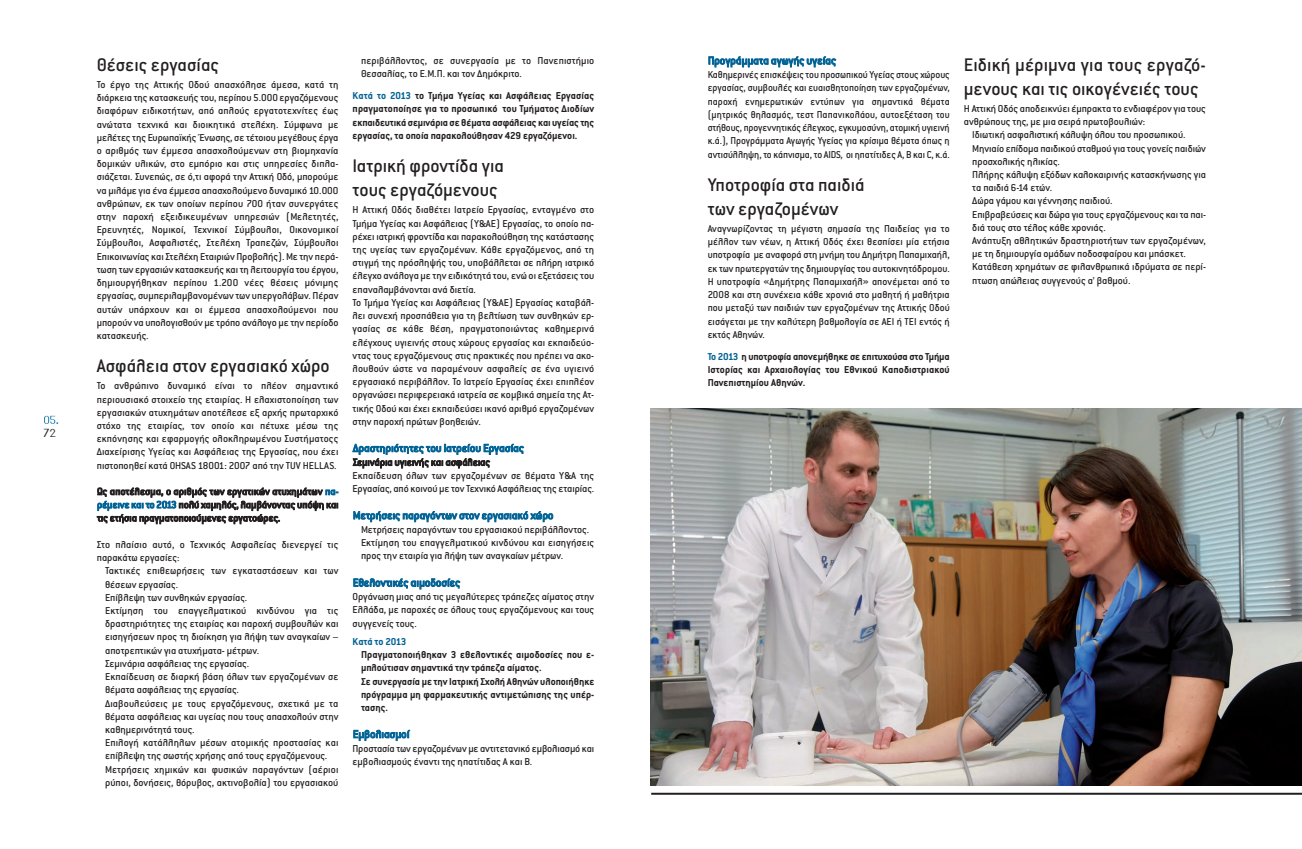
<style>
.page{position:relative;width:1302px;height:849px;background:#fff}
.page>*{position:absolute;margin:0;border:0;box-sizing:border-box;transform-origin:0 0}
.t1{font:500 20px/24px "Conduit ITC Hel";color:#231f20}
.t2{font:13px "CF Liar";color:#231f20;scale:.8 1}
.t3{font:500 12px "Conduit ITC Hel";letter-spacing:.005em;color:#006295}
.t4{font:500 11px/13.2px "Conduit ITC Hel";color:#231f20}
.t5{font:700 11px/13.2px "Conduit ITC Hel";color:#231f20;text-align:justify}
.t6{font:500 11px/13.2px "Conduit ITC Hel";color:#231f20;text-align:justify;scale:.96 1}
.t7{font:700 11px "Conduit ITC Hel";color:#006295}
.s1{color:#006295}
</style>
<div class="page">
<img style="left:44px;top:408px;width:1258px;height:387px">
<p class="t2" style="left:44px;top:426px;width:17px">72</p>
<h1 class="t1" style="left:97px;top:53px;width:124px">Θέσεις εργασίας</h1>
<p class="t4" style="left:97px;top:78px;width:243px;text-align:justify">Το έργο της Αττικής Οδού απασχόλησε άµεσα, κατά τη διάρκεια της κατασκευής του, περίπου 5.000 εργαζόµενους διαφόρων ειδικοτήτων, από απλούς εργατοτεχνίτες έως ανώτατα τεχνικά και διοικητικά στελέχη. Σύµφωνα µε µελέτες της Ευρωπαϊκής Ένωσης, σε τέτοιου µεγέθους έργα ο αριθµός των έµµεσα απασχολούµενων στη βιοµηχανία δοµικών υλικών, στο εµπόριο και στις υπηρεσίες διπλα&shy;σιάζεται. Συνεπώς, σε ό,τι αφορά την Αττική Οδό, µπορούµε να µιλάµε για ένα έµµεσα απασχολούµενο δυναµικό 10.000 ανθρώπων, εκ των οποίων περίπου 700 ήταν συνεργάτες στην παροχή εξειδικευµένων υπηρεσιών (Μελετητές, Ερευνητές, Νοµικοί, Τεχνικοί Σύµβουλοι, Οικονοµικοί Σύµβουλοι, Ασφαλιστές, Στελέχη Τραπεζών, Σύµβουλοι Επικοινωνίας και Στελέχη Εταιριών Προβολής).Με την περά&shy;τωση των εργασιών κατασκευής καιτη λειτουργία του έργου, δηµιουργήθηκαν περίπου 1.200 νέες θέσεις µόνιµης εργασίας, συµπεριλαµβανοµένων των υπεργολάβων. Πέραν αυτών υπάρχουν και οι έµµεσα απασχολούµενοι που µπορούν να υπολογισθούν µε τρόπο ανάλογο µε την περίοδο κατασκευής.</p>
<h1 class="t1" style="left:97px;top:354px;width:234px">Ασφάλεια στον εργασιακό χώρο</h1>
<p class="t4" style="left:97px;top:379px;width:243px;text-align:justify">Το ανθρώπινο δυναµικό είναι το πλέον σηµαντικό περιουσιακό στοιχείο της εταιρίας. Η ελαχιστοποίηση των εργασιακών ατυχηµάτων αποτέλεσε εξ αρχής πρωταρχικό στόχο της εταιρίας, τον οποίο και πέτυχε µέσω της εκπόνησης και εφαρµογής ολοκληρωµένου Συστήµατοςς ∆ιαχείρισης Υγείας και Ασφάλειας της Εργασίας, που έχει πιστοποηθεί κατά OHSAS 18001: 2007 από την TUV HELLAS.</p>
<p class="t4" style="left:97px;top:484px;width:243px;text-align:justify">Ως αποτέλεσµα, ο αριθµός των εργατικών ατυχηµάτων <span class="s1">πα&shy;ρέµεινε και το 2013</span> πολύ χαµηλός, λαµβάνοντας υπόψη και τις ετήσια πραγµατοποιούµενες εργατοώρες.</p>
<p class="t4" style="left:97px;top:537px;width:243px">Στο πλαίσιο αυτό, ο Τεχνικός Ασφαλείας διενεργεί τις παρακάτω εργασίες:</p>
<p class="t4" style="left:105px;top:564px;width:235px">Τακτικές επιθεωρήσεις των εγκαταστάσεων και των θέσεων εργασίας.<br>Επίβλεψη των συνθηκών εργασίας.<br>Εκτίµηση του επαγγελµατικού κινδύνου για τις δραστηριότητες της εταιρίας και παροχή συµβουλών και εισηγήσεων προς τη διοίκηση για λήψη των αναγκαίων – αποτρεπτικών για ατυχήµατα- µέτρων.<br>Σεµινάρια ασφάλειας της εργασίας.<br>Εκπαίδευση σε διαρκή βάση όλων των εργαζοµένων σε θέµατα ασφάλειας της εργασίας.<br>∆ιαβουλεύσεις µε τους εργαζόµενους, σχετικά µε τα θέµατα ασφάλειας και υγείας που τους απασχολούν στην καθηµερινότητά τους.<br>Επιλογή κατάλληλων µέσων ατοµικής προστασίας και επίβλεψη της σωστής χρήσης από τους εργαζόµενους.<br>Μετρήσεις χηµικών και φυσικών παραγόντων (αέριοι ρύποι, δονήσεις, θόρυβος, ακτινοβολία) του εργασιακού</p>
<p class="t4" style="left:361px;top:54px;width:235px">περιβάλλοντος, σε συνεργασία µε το Πανεπιστήµιο<br>Θεσσαλίας, το Ε.Μ.Π. και τον ∆ηµόκριτο.</p>
<p class="t5" style="left:353px;top:89px;width:243px"><span class="s1">Κατά το 2013</span> το Τµήµα Υγείας και Ασφάλειας Εργασίας πραγµατοποίησε για το προσωπικό του Τµήµατος ∆ιοδίων εκπαιδευτικά σεµινάρια σε θέµατα ασφάλειας και υγείας της εργασίας, τα οποία παρακολούθησαν 429 εργαζόµενοι.</p>
<h1 class="t1" style="left:353px;top:154px;width:153px">Ιατρική φροντίδα για τους εργαζόµενους</h1>
<p class="t4" style="left:353px;top:203px;width:243px">Η Αττική Οδός διαθέτει Ιατρείο Εργασίας, ενταγµένο στο Τµήµα Υγείας και Ασφάλειας (Υ&amp;ΑE) Εργασίας, το οποίο πα&shy;ρέχει ιατρική φροντίδα και παρακολούθηση της κατάστασης της υγείας των εργαζoµένων. Κάθε εργαζόµενος, από τη στιγµή της πρόσληψής του, υποβάλλεται σε πλήρη ιατρικό έλεγχο ανάλογα µε την ειδικότητά του, ενώ οι εξετάσεις του επαναλαµβάνονται ανά διετία.<br>Το Τµήµα Υγείας και Ασφάλειας (Υ&amp;ΑE) Εργασίας καταβάλ&shy;λει συνεχή προσπάθεια για τη βελτίωση των συνθηκών ερ&shy;γασίας σε κάθε θέση, πραγµατοποιώντας καθηµερινά ελέγχους υγιεινής στους χώρους εργασίας και εκπαιδεύο&shy;ντας τους εργαζόµενους στις πρακτικές που πρέπει να ακο&shy;λουθούν ώστε να παραµένουν ασφαλείς σε ένα υγιεινό εργασιακό περιβάλλον. Το Ιατρείο Εργασίας έχει επιπλέον οργανώσει περιφερειακά ιατρεία σε κοµβικά σηµεία της Ατ&shy;τικής Οδού και έχει εκπαιδεύσει ικανό αριθµό εργαζοµένων στην παροχή πρώτων βοηθειών.</p>
<p class="t3" style="left:353px;top:441px;width:173px">∆ραστηριότητες του Ιατρείου Εργασίας</p>
<p class="t4" style="left:353px;top:455px;width:243px">Σεµινάρια υγιεινής και ασφάλειας<br>Εκπαίδευση όλων των εργαζοµένων σε θέµατα Υ&amp;Α της<br>Εργασίας, από κοινού µε τον Τεχνικό Ασφάλειας της εταιρίας.</p>
<p class="t3" style="left:353px;top:509px;width:202px">Μετρήσεις παραγόντων στον εργασιακό χώρο</p>
<p class="t4" style="left:361px;top:522px;width:235px">Μετρήσεις παραγόντων του εργασιακού περιβάλλοντος.<br>Εκτίµηση του επαγγελµατικού κινδύνου και εισηγήσεις προς την εταιρία για λήψη των αναγκαίων µέτρων.</p>
<p class="t3" style="left:353px;top:576px;width:109px">Εθελοντικές αιµοδοσίες</p>
<p class="t4" style="left:353px;top:590px;width:243px;text-align:justify">Οργάνωση µιας από τις µεγαλύτερες τράπεζες αίµατος στην Ελλάδα, µε παροχές σε όλους τους εργαζόµενους και τους συγγενείς τους.</p>
<p class="t7" style="left:353px;top:635px;width:55px">Κατά το 2013</p>
<p class="t5" style="left:361px;top:647px;width:235px;text-align:left">Πραγµατοποιήθηκαν 3 εθελοντικές αιµοδοσίες που ε&shy;µπλούτισαν σηµαντικά την τράπεζα αίµατος.<br>Σε συνεργασία µε την Ιατρική Σχολή Αθηνών υλοποιήθηκε πρόγραµµα µη φαρµακευτικής αντιµετώπισης της υπέρ&shy;τασης.</p>
<p class="t3" style="left:353px;top:727px;width:58px">Εµβολιασµοί</p>
<p class="t4" style="left:353px;top:741px;width:243px">Προστασία των εργαζοµένων µε αντιτετανικό εµβολιασµό και εµβολιασµούς έναντι της ηπατίτιδας Α και Β.</p>
<p class="t3" style="left:708px;top:54px;width:130px">Προγράµµατα αγωγής υγείας</p>
<p class="t6" style="left:707px;top:68px;width:254px">Καθηµερινές επισκέψεις του προσωπικού Υγείας στους χώρους εργασίας, συµβουλές και ευαισθητοποίηση των εργαζοµένων, παροχή ενηµερωτικών εντύπων για σηµαντικά θέµατα (µητρικός θηλασµός, τεστ Παπανικολάου, αυτοεξέταση του στήθους, προγεννητικός έλεγχος, εγκυµοσύνη, ατοµική υγιεινή κ.ά.), Προγράµµατα Αγωγής Υγείας για κρίσιµα θέµατα όπως η αντισύλληψη,το κάπνισµα,το AIDS, οι ηπατίτιδες A, B και C, κ.ά.</p>
<h1 class="t1" style="left:707px;top:173px;width:158px">Υποτροφία στα παιδιά των εργαζοµένων</h1>
<p class="t4" style="left:707px;top:222px;width:243px;text-align:justify">Αναγνωρίζοντας τη µέγιστη σηµασία της Παιδείας για το µέλλον των νέων, η Αττική Οδός έχει θεσπίσει µία ετήσια υποτροφία µε αναφορά στη µνήµη του ∆ηµήτρη Παπαµιχαήλ, εκ των πρωτεργατών της δηµιουργίας του αυτοκινητόδροµου.<br>Η υποτροφία «∆ηµήτρης Παπαµιχαήλ» απονέµεται από το 2008 και στη συνέχεια κάθε χρονιά στο µαθητή ή µαθήτρια που µεταξύ των παιδιών των εργαζοµένων της Αττικής Οδού εισάγεται µε την καλύτερη βαθµολογία σε ΑΕΙ ή ΤΕΙ εντός ή εκτός Αθηνών.</p>
<p class="t5" style="left:707px;top:350px;width:243px"><span class="s1">Το 2013</span> η υποτροφία απονεµήθηκε σε επιτυχούσα στο Τµήµα Ιστορίας και Αρχαιολογίας του Εθνικού Καποδιστριακού Πανεπιστηµίου Αθηνών.</p>
<h1 class="t1" style="left:964px;top:53px;width:243px">Eιδική µέριµνα για τους εργαζό&shy;µενους και τις οικογένειές τους</h1>
<p class="t4" style="left:964px;top:102px;width:243px">Η Αττική Οδός αποδεικνύει έµπρακτα το ενδιαφέρον για τους</p>
<p class="t4" style="left:964px;top:115px;width:183px">ανθρώπους της, µε µια σειρά πρωτοβουλιών:</p>
<p class="t4" style="left:972px;top:128px;width:215px">Ιδιωτική ασφαλιστική κάλυψη όλου του προσωπικού.</p>
<p class="t4" style="left:972px;top:141px;width:235px">Μηνιαίο επίδοµα παιδικού σταθµού για τους γονείς παιδιών</p>
<p class="t4" style="left:972px;top:155px;width:89px">προσχολικής ηλικίας.</p>
<p class="t4" style="left:972px;top:168px;width:235px">Πλήρης κάλυψη εξόδων καλοκαιρινής κατασκήνωσης για</p>
<p class="t4" style="left:972px;top:181px;width:81px">τα παιδιά 6-14 ετών.</p>
<p class="t4" style="left:972px;top:194px;width:142px">∆ώρα γάµου και γέννησης παιδιού.</p>
<p class="t4" style="left:972px;top:207px;width:235px">Eπιβραβεύσεις και δώρα για τους εργαζόµενους καιτα παι-</p>
<p class="t4" style="left:972px;top:221px;width:135px">διά τους στο τέλος κάθε χρονιάς.</p>
<p class="t4" style="left:972px;top:234px;width:235px">Ανάπτυξη αθλητικών δραστηριοτήτων των εργαζοµένων,</p>
<p class="t4" style="left:972px;top:247px;width:215px">µε τη δηµιουργία οµάδων ποδοσφαίρου και µπάσκετ.</p>
<p class="t4" style="left:972px;top:260px;width:235px">Κατάθεση χρηµάτων σε φιλανθρωπικά ιδρύµατα σε περί-</p>
<p class="t4" style="left:972px;top:273px;width:160px">πτωση απώλειας συγγενούς α’ βαθµού.</p>
</div>
